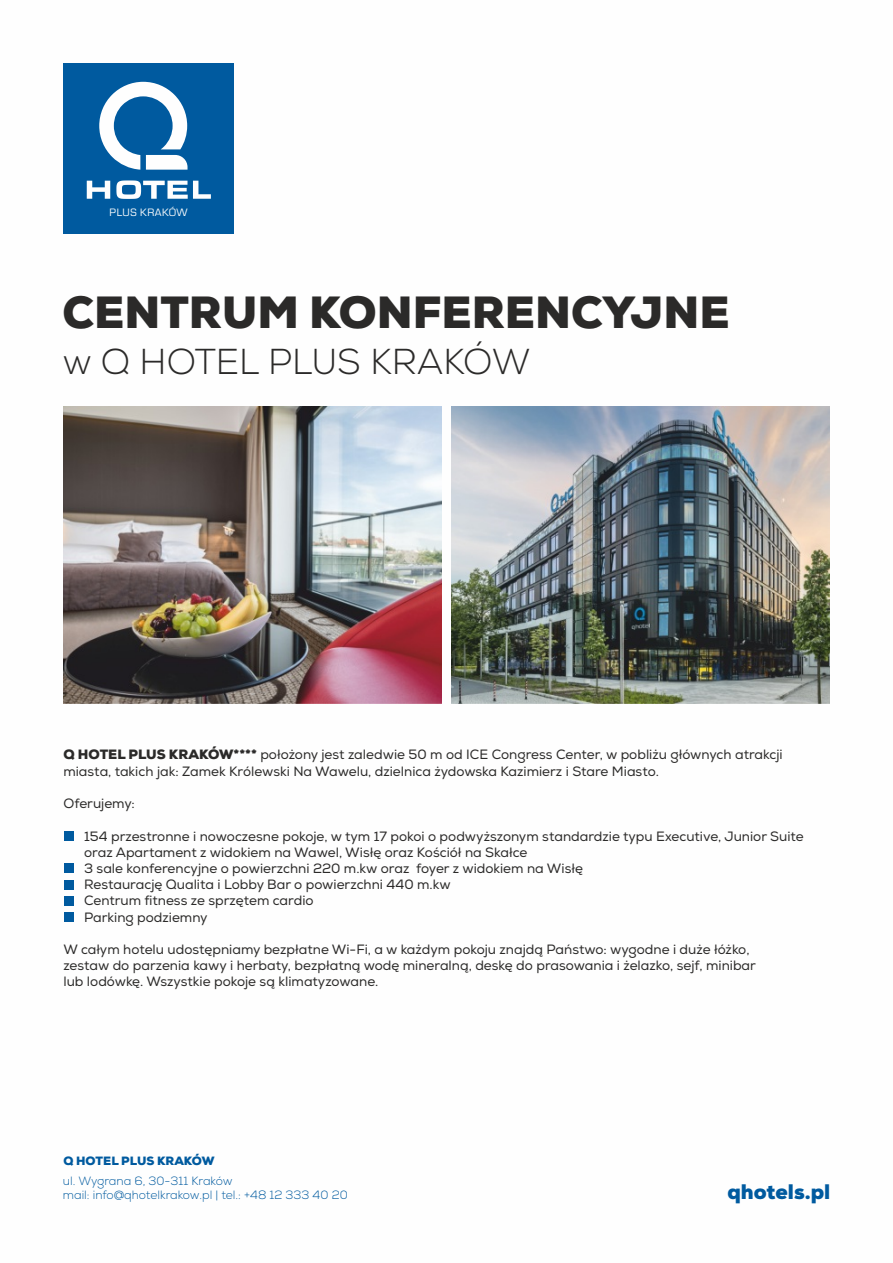
<style>
.page{position:relative;width:893px;height:1263px;background:#fff}
.page>*{position:absolute;margin:0;border:0;box-sizing:border-box;transform-origin:0 0}
.t1{font:900 45px "Nexa";color:#2b2a29}
.t2{font:300 36px "Nexa";color:#2b2a29}
.t3{font:900 21px "Nexa";color:#005a9f}
.t4{font:13.5px/16.2px "Nexa";color:#2b2a29}
.t5{font:300 12px/14.7px "Nexa";color:#005a9f}
.t6{font:900 12px "Nexa";color:#005a9f}
.t7{font:11.1px "Eurostile T";letter-spacing:.055em;color:#fefefe}
.s1{font-weight:900}
</style>
<div class="page">
<div style="left:64px;top:831px;width:9px;height:10px;background:#005a9f"></div>
<div style="left:64px;top:863px;width:9px;height:10px;background:#005a9f"></div>
<div style="left:64px;top:880px;width:9px;height:9px;background:#005a9f"></div>
<div style="left:64px;top:896px;width:9px;height:9px;background:#005a9f"></div>
<div style="left:64px;top:912px;width:9px;height:10px;background:#005a9f"></div>
<div style="left:64px;top:64px;width:170px;height:170px;background:#005a9f"></div>
<svg style="left:99px;top:82px;width:89px;height:88px"></svg>
<svg style="left:116px;top:180px;width:95px;height:19px"></svg>
<svg style="left:87px;top:181px;width:23px;height:18px"></svg>
<img style="left:452px;top:406px;width:377px;height:298px">
<img style="left:64px;top:406px;width:377px;height:298px">
<p class="t7" style="left:110px;top:207px;width:80px">PLUS KRAKÓW</p>
<h1 class="t1" style="left:62px;top:294px;width:669px">CENTRUM KONFERENCYJNE</h1>
<h2 class="t2" style="left:62px;top:347px;width:470px">w Q HOTEL PLUS KRAKÓW</h2>
<p class="t4" style="left:63px;top:747px;width:721px;line-height:17px"><span class="s1">Q HOTEL PLUS KRAKÓW****</span> położony jest zaledwie 50 m od ICE Congress Center, w pobliżu głównych atrakcji miasta, takich jak: Zamek Królewski Na Wawelu, dzielnica żydowska Kazimierz i Stare Miasto.</p>
<p class="t4" style="left:63px;top:797px;width:73px">Oferujemy:</p>
<p class="t4" style="left:84px;top:829px;width:721px">154 przestronne i nowoczesne pokoje, w tym 17 pokoi o podwyższonym standardzie typu Executive, Junior Suite oraz Apartament z widokiem na Wawel, Wisłę oraz Kościół na Skałce<br>3 sale konferencyjne o powierzchni 220 m.kw oraz foyer z widokiem na Wisłę<br>Restaurację Qualita i Lobby Bar o powierzchni 440 m.kw<br>Centrum fitness ze sprzętem cardio<br>Parking podziemny</p>
<p class="t4" style="left:63px;top:942px;width:694px">W całym hotelu udostępniamy bezpłatne Wi-Fi, a w każdym pokoju znajdą Państwo: wygodne i duże łóżko, zestaw do parzenia kawy i herbaty, bezpłatną wodę mineralną, deskę do prasowania i żelazko, sejf, minibar lub lodówkę. Wszystkie pokoje są klimatyzowane.</p>
<p class="t6" style="left:63px;top:1156px;width:153px">Q HOTEL PLUS KRAKÓW</p>
<p class="t5" style="left:63px;top:1174px;width:286px">ul. Wygrana 6, 30-311 Kraków<br>mail: info@qhotelkrakow.pl | tel.: +48 12 333 40 20</p>
<h3 class="t3" style="left:727px;top:1183px;width:105px">qhotels.pl</h3>
</div>
